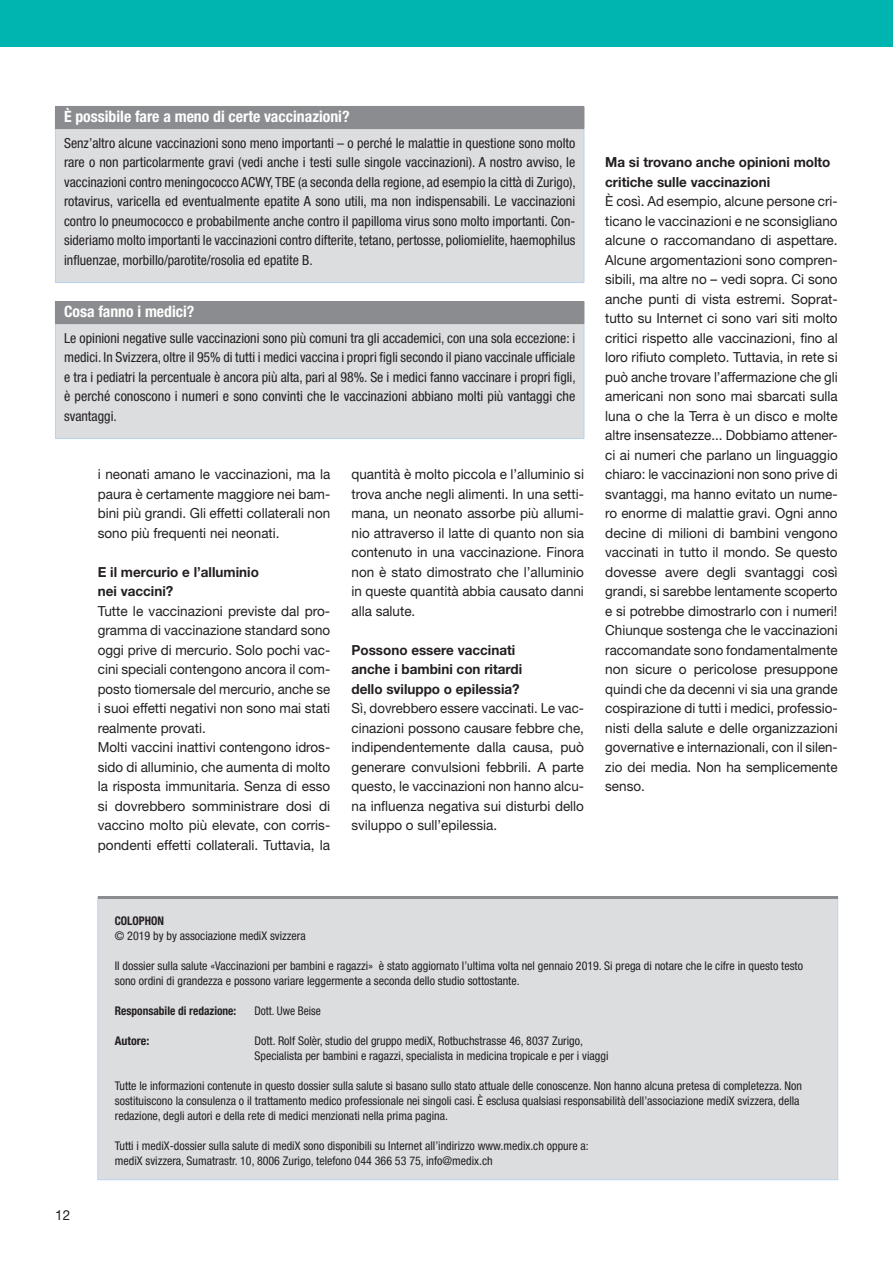
<style>
.page{position:relative;width:893px;height:1263px;background:#fff}
.page>*{position:absolute;margin:0;border:0;box-sizing:border-box;transform-origin:0 0}
.t1{font:700 condensed 15.75px "Helvetica Neue LT Std";color:#fff}
.t2{font:13.8px/19.5px "Helvetica Neue LT Std";color:#231f20;text-align:justify;scale:.96 1}
.t3{font:condensed 13.8px/19.5px "Helvetica Neue LT Std";color:#231f20;text-align:justify}
.t4{font:13.8px/19.5px "Helvetica Neue LT Std";color:#231f20;text-align:justify}
.t5{font:13.8px/19.5px "Helvetica Neue LT Std";color:#231f20;text-align:justify;scale:.95 1}
.t6{font:700 13.8px/19.5px "Helvetica Neue LT Std";color:#231f20}
.t7{font:condensed 12px/15px "Helvetica Neue LT Std";color:#231f20}
.t8{font:700 condensed 12px "Helvetica Neue LT Std";color:#231f20;scale:.95 1}
.t9{font:condensed 12px "Helvetica Neue LT Std";color:#231f20;scale:.95 1}
.t10{font:700 condensed 12px "Helvetica Neue LT Std";color:#231f20}
</style>
<div class="page">
<div style="left:98px;top:896px;width:740px;height:284px;background:#dcdddf;border:1px solid #b9d3ed"></div>
<hr style="left:98px;top:896px;width:740px;height:3px;background:#8a8c8f">
<div style="left:55px;top:106px;width:529px;height:23px;background:#8a8c8f"></div>
<div style="left:55px;top:129px;width:529px;height:154px;background:#dcdddf"></div>
<hr style="left:55px;top:129px;width:1px;height:153px;background:#b9d3ed">
<hr style="left:584px;top:129px;width:1px;height:153px;background:#b9d3ed">
<svg style="left:584px;top:107px;width:1px;height:21px"></svg>
<hr style="left:55px;top:282px;width:529px;height:1px;background:#b9d3ed">
<div style="left:55px;top:301px;width:529px;height:23px;background:#8a8c8f"></div>
<div style="left:55px;top:324px;width:529px;height:115px;background:#dcdddf"></div>
<hr style="left:55px;top:324px;width:1px;height:114px;background:#b9d3ed">
<hr style="left:584px;top:324px;width:1px;height:114px;background:#b9d3ed">
<svg style="left:584px;top:302px;width:1px;height:21px"></svg>
<hr style="left:55px;top:438px;width:529px;height:1px;background:#b9d3ed">
<div style="left:0;top:0;width:893px;height:47px;background:#00b5af"></div>
<p class="t1" style="left:64px;top:107px;width:287px">È possibile fare a meno di certe vaccinazioni?</p>
<p class="t3" style="left:64px;top:133px;width:513px">Senz’altro alcune vaccinazioni sono meno importanti – o perché le malattie in questione sono molto rare o non particolarmente gravi (vedi anche i testi sulle singole vaccinazioni). A nostro avviso, le vaccinazioni contro meningococco ACWY, TBE (a seconda della regione, ad esempio la città di Zurigo), rotavirus, varicella ed eventualmente epatite A sono utili, ma non indispensabili. Le vaccinazioni contro lo pneumococco e probabilmente anche contro il papilloma virus sono molto importanti. Con&shy;sideriamo molto importanti le vaccinazioni contro difterite, tetano, pertosse, poliomielite, haemophilus influenzae, morbillo/parotite/rosolia ed epatite B.</p>
<p class="t1" style="left:64px;top:302px;width:132px">Cosa fanno i medici?</p>
<p class="t3" style="left:64px;top:328px;width:513px">Le opinioni negative sulle vaccinazioni sono più comuni tra gli accademici, con una sola eccezione: i medici. In Svizzera, oltre il 95% di tutti i medici vaccina i propri figli secondo il piano vaccinale ufficiale e tra i pediatri la percentuale è ancora più alta, pari al 98%. Se i medici fanno vaccinare i propri figli, è perché conoscono i numeri e sono convinti che le vaccinazioni abbiano molti più vantaggi che svantaggi.</p>
<p class="t4" style="left:98px;top:464px;width:234px">i neonati amano le vaccinazioni, ma la paura è certamente maggiore nei bam&shy;bini più grandi. Gli effetti collaterali non sono più frequenti nei neonati.</p>
<p class="t6" style="left:98px;top:562px;width:163px">E il mercurio e l’alluminio nei vaccini?</p>
<p class="t4" style="left:98px;top:601px;width:234px;text-align:left">Tutte le vaccinazioni previste dal pro&shy;gramma di vaccinazione standard sono oggi prive di mercurio. Solo pochi vac&shy;cini speciali contengono ancora il com&shy;posto tiomersale del mercurio, anche se i suoi effetti negativi non sono mai stati realmente provati.<br>Molti vaccini inattivi contengono idros&shy;sido di alluminio, che aumenta di molto la risposta immunitaria. Senza di esso si dovrebbero somministrare dosi di vaccino molto più elevate, con corris&shy;pondenti effetti collaterali. Tuttavia, la</p>
<p class="t4" style="left:351px;top:464px;width:234px">quantità è molto piccola e l’alluminio si trova anche negli alimenti. In una setti&shy;mana, un neonato assorbe più allumi&shy;nio attraverso il latte di quanto non sia contenuto in una vaccinazione. Finora non è stato dimostrato che l’alluminio in queste quantità abbia causato danni alla salute.</p>
<p class="t6" style="left:351px;top:640px;width:172px">Possono essere vaccinati anche i bambini con ritardi dello sviluppo o epilessia?</p>
<p class="t5" style="left:351px;top:698px;width:246px">Sì, dovrebbero essere vaccinati. Le vac&shy;cinazioni possono causare febbre che, indipendentemente dalla causa, può generare convulsioni febbrili. A parte questo, le vaccinazioni non hanno alcu&shy;na influenza negativa sui disturbi dello sviluppo o sull’epilessia.</p>
<p class="t6" style="left:605px;top:152px;width:227px">Ma si trovano anche opinioni molto critiche sulle vaccinazioni</p>
<p class="t2" style="left:605px;top:191px;width:244px">È così. Ad esempio, alcune persone cri&shy;ticano le vaccinazioni e ne sconsigliano alcune o raccomandano di aspettare.<br>Alcune argomentazioni sono compren&shy;sibili, ma altre no – vedi sopra. Ci sono anche punti di vista estremi. Soprat&shy;tutto su Internet ci sono vari siti molto critici rispetto alle vaccinazioni, fino al loro rifiuto completo. Tuttavia, in rete si può anche trovare l’affermazione che gli americani non sono mai sbarcati sulla luna o che la Terra è un disco e molte altre insensatezze... Dobbiamo attener&shy;ci ai numeri che parlano un linguaggio chiaro: le vaccinazioni non sono prive di svantaggi, ma hanno evitato un nume&shy;ro enorme di malattie gravi. Ogni anno decine di milioni di bambini vengono vaccinati in tutto il mondo. Se questo dovesse avere degli svantaggi così grandi, si sarebbe lentamente scoperto e si potrebbe dimostrarlo con i numeri!<br>Chiunque sostenga che le vaccinazioni raccomandate sono fondamentalmente non sicure o pericolose presuppone quindi che da decenni vi sia una grande cospirazione di tutti i medici, professio&shy;nisti della salute e delle organizzazioni governative e internazionali, con il silen&shy;zio dei media. Non ha semplicemente senso.</p>
<p class="t4" style="left:55px;top:1205px;width:16px">12</p>
<p class="t8" style="left:115px;top:913px;width:53px">COLOPHON</p>
<p class="t7" style="left:115px;top:928px;width:192px">© 2019 by by associazione mediX svizzera</p>
<p class="t7" style="left:115px;top:958px;width:690px">Il dossier sulla salute «Vaccinazioni per bambini e ragazzi» è stato aggiornato l’ultima volta nel gennaio 2019. Si prega di notare che le cifre in questo testo sono ordini di grandezza e possono variare leggermente a seconda dello studio sottostante.</p>
<p class="t8" style="left:115px;top:1003px;width:129px">Responsabile di redazione:</p>
<p class="t9" style="left:254px;top:1004px;width:71px">Dott. Uwe Beise</p>
<p class="t10" style="left:115px;top:1033px;width:36px">Autore:</p>
<p class="t7" style="left:254px;top:1033px;width:356px">Dott. Rolf Solèr, studio del gruppo mediX, Rotbuchstrasse 46, 8037 Zurigo,<br>Specialista per bambini e ragazzi, specialista in medicina tropicale e per i viaggi</p>
<p class="t7" style="left:115px;top:1078px;width:689px">Tutte le informazioni contenute in questo dossier sulla salute si basano sullo stato attuale delle conoscenze. Non hanno alcuna pretesa di completezza. Non sostituiscono la consulenza o il trattamento medico professionale nei singoli casi. È esclusa qualsiasi responsabilità dell’associazione mediX svizzera, della redazione, degli autori e della rete di medici menzionati nella prima pagina.</p>
<p class="t7" style="left:115px;top:1138px;width:475px">Tutti i mediX-dossier sulla salute di mediX sono disponibili su Internet all’indirizzo www.medix.ch oppure a: mediX svizzera, Sumatrastr. 10, 8006 Zurigo, telefono 044 366 53 75, info@medix.ch</p>
</div>
